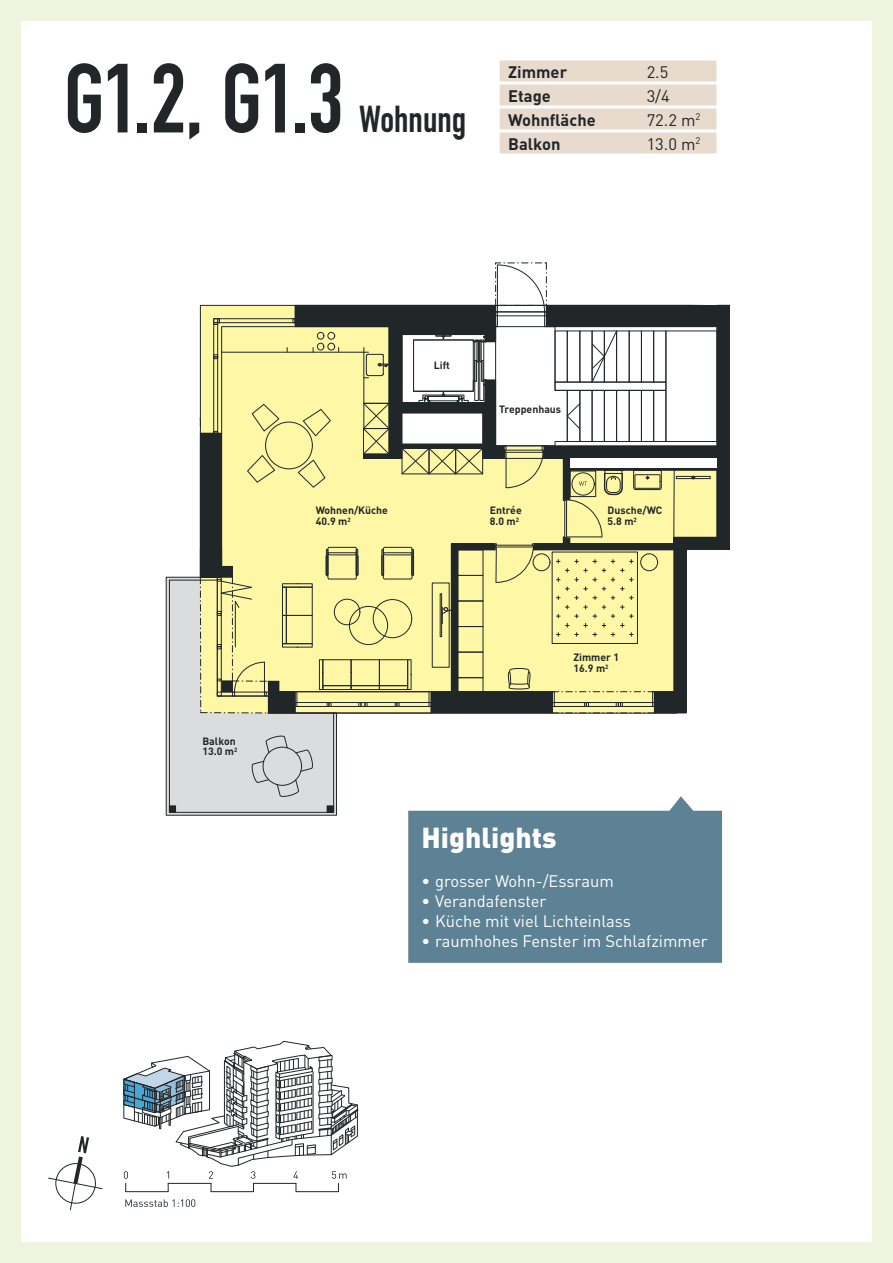
<style>
.page{position:relative;width:893px;height:1263px;background:#eff4df}
.page>*{position:absolute;margin:0;border:0;box-sizing:border-box;transform-origin:0 0}
.t1{font:700 96.45px "DIN Condensed";color:#212729}
.t2{font:700 37.05px "DIN Condensed";color:#212729}
.t3{font:900 28.5px "DIN";color:#fff}
.t4{font:16.5px "DIN";color:#fff}
.t5{font:700 16.5px "DIN";color:#212729}
.t6{font:16.5px "DIN";color:#212729}
.t7{font:700 10.5px/10.8px "DIN";color:#212729}
</style>
<div class="page">
<div style="left:21px;top:21px;width:851px;height:1221px;background:#fff"></div>
<svg style="left:48px;top:1136px;width:55px;height:74px"></svg>
<svg style="left:125px;top:1199px;width:70px;height:8px"></svg>
<svg style="left:123px;top:1041px;width:235px;height:151px"></svg>
<div style="left:500px;top:60px;width:216px;height:21px;background:#e9dace"></div>
<div style="left:500px;top:84px;width:216px;height:21px;background:#e9dace"></div>
<div style="left:500px;top:108px;width:216px;height:21px;background:#e9dace"></div>
<div style="left:500px;top:132px;width:216px;height:21px;background:#e9dace"></div>
<svg style="left:200px;top:305px;width:474px;height:408px;background:#f2eda5"></svg>
<div style="left:431px;top:692px;width:121px;height:21px;background:#212729"></div>
<div style="left:431px;top:691px;width:122px;height:22px;border:1px solid #212729"></div>
<div style="left:483px;top:413px;width:13px;height:45px;background:#212729"></div>
<div style="left:482px;top:413px;width:14px;height:46px;border:1px solid #212729"></div>
<div style="left:451px;top:544px;width:43px;height:6px;background:#212729"></div>
<div style="left:451px;top:543px;width:43px;height:7px;border:1px solid #212729"></div>
<div style="left:674px;top:550px;width:12px;height:163px;background:#212729"></div>
<div style="left:674px;top:550px;width:13px;height:163px;border:1px solid #212729"></div>
<div style="left:451px;top:550px;width:7px;height:142px;background:#212729"></div>
<div style="left:295px;top:305px;width:201px;height:22px;background:#212729"></div>
<div style="left:200px;top:433px;width:22px;height:144px;background:#212729"></div>
<div style="left:485px;top:324px;width:11px;height:18px;background:#212729"></div>
<svg style="left:413px;top:335px;width:74px;height:67px"></svg>
<div style="left:402px;top:324px;width:83px;height:11px;background:#212729"></div>
<div style="left:391px;top:324px;width:11px;height:79px;background:#212729"></div>
<div style="left:485px;top:380px;width:11px;height:23px;background:#212729"></div>
<div style="left:391px;top:403px;width:105px;height:10px;background:#212729"></div>
<div style="left:391px;top:402px;width:105px;height:11px;border:1px solid #212729"></div>
<div style="left:402px;top:448px;width:27px;height:26px;border:1px solid #212729"></div>
<div style="left:295px;top:702px;width:136px;height:5px;border:1px solid #212729"></div>
<svg style="left:429px;top:691px;width:2px;height:16px"></svg>
<div style="left:402px;top:444px;width:81px;height:4px;border:1px solid #212729"></div>
<div style="left:429px;top:448px;width:27px;height:26px;border:1px solid #212729"></div>
<div style="left:455px;top:448px;width:28px;height:26px;border:1px solid #212729"></div>
<svg style="left:494px;top:262px;width:236px;height:365px"></svg>
<svg style="left:552px;top:691px;width:102px;height:16px;background:#cfcb8c"></svg>
<svg style="left:552px;top:713px;width:102px;height:1px"></svg>
<div style="left:654px;top:692px;width:20px;height:21px;background:#212729"></div>
<div style="left:654px;top:691px;width:20px;height:22px;border:1px solid #212729"></div>
<div style="left:570px;top:468px;width:147px;height:2px;border:1px solid #212729"></div>
<svg style="left:199px;top:419px;width:2px;height:9px"></svg>
<svg style="left:214px;top:318px;width:176px;height:170px;background:#e4e098"></svg>
<svg style="left:166px;top:547px;width:248px;height:268px;background:#dedcb8"></svg>
<hr style="left:297px;top:691px;width:132px;height:1px;background:#212729">
<hr style="left:221px;top:352px;width:1px;height:81px;background:#212729">
<div style="left:717px;top:327px;width:13px;height:223px;background:#212729"></div>
<div style="left:570px;top:458px;width:147px;height:10px;background:#fff"></div>
<svg style="left:408px;top:796px;width:314px;height:167px;background:#6b8c9e"></svg>
<h1 class="t1" style="left:64px;top:34px;width:281px">G1.2, G1.3</h1>
<h2 class="t2" style="left:359px;top:95px;width:108px">Wohnung</h2>
<p class="t5" style="left:508px;top:61px;width:61px">Zimmer</p>
<p class="t6" style="left:647px;top:61px;width:23px">2.5</p>
<p class="t5" style="left:508px;top:85px;width:44px">Etage</p>
<p class="t6" style="left:647px;top:85px;width:25px">3/4</p>
<p class="t5" style="left:508px;top:109px;width:89px">Wohnfläche</p>
<p class="t6" style="left:647px;top:109px;width:55px">72.2 m<sup>2</sup></p>
<p class="t5" style="left:508px;top:133px;width:54px">Balkon</p>
<p class="t6" style="left:647px;top:133px;width:55px">13.0 m<sup>2</sup></p>
<p class="t7" style="left:202px;top:735px;width:37px">Balkon<br>13.0 m<sup>2</sup></p>
<p class="t7" style="left:316px;top:504px;width:74px">Wohnen/Küche<br>40.9 m<sup>2</sup></p>
<p class="t7" style="left:434px;top:359px;width:18px">Lift</p>
<p class="t7" style="left:499px;top:403px;width:64px">Treppenhaus</p>
<p class="t7" style="left:490px;top:504px;width:34px">Entrée<br>8.0 m<sup>2</sup></p>
<p class="t7" style="left:608px;top:504px;width:56px">Dusche/WC<br>5.8 m<sup>2</sup></p>
<p class="t7" style="left:573px;top:652px;width:47px">Zimmer 1<br>16.9 m<sup>2</sup></p>
<h3 class="t3" style="left:422px;top:818px;width:136px">Highlights</h3>
<p class="t4" style="left:422px;top:871px;width:194px">• grosser Wohn-/Essraum</p>
<p class="t4" style="left:422px;top:891px;width:126px">• Verandafenster</p>
<p class="t4" style="left:422px;top:911px;width:211px">• Küche mit viel Lichteinlass</p>
<p class="t4" style="left:422px;top:931px;width:288px">• raumhohes Fenster im Schlafzimmer</p>
</div>
